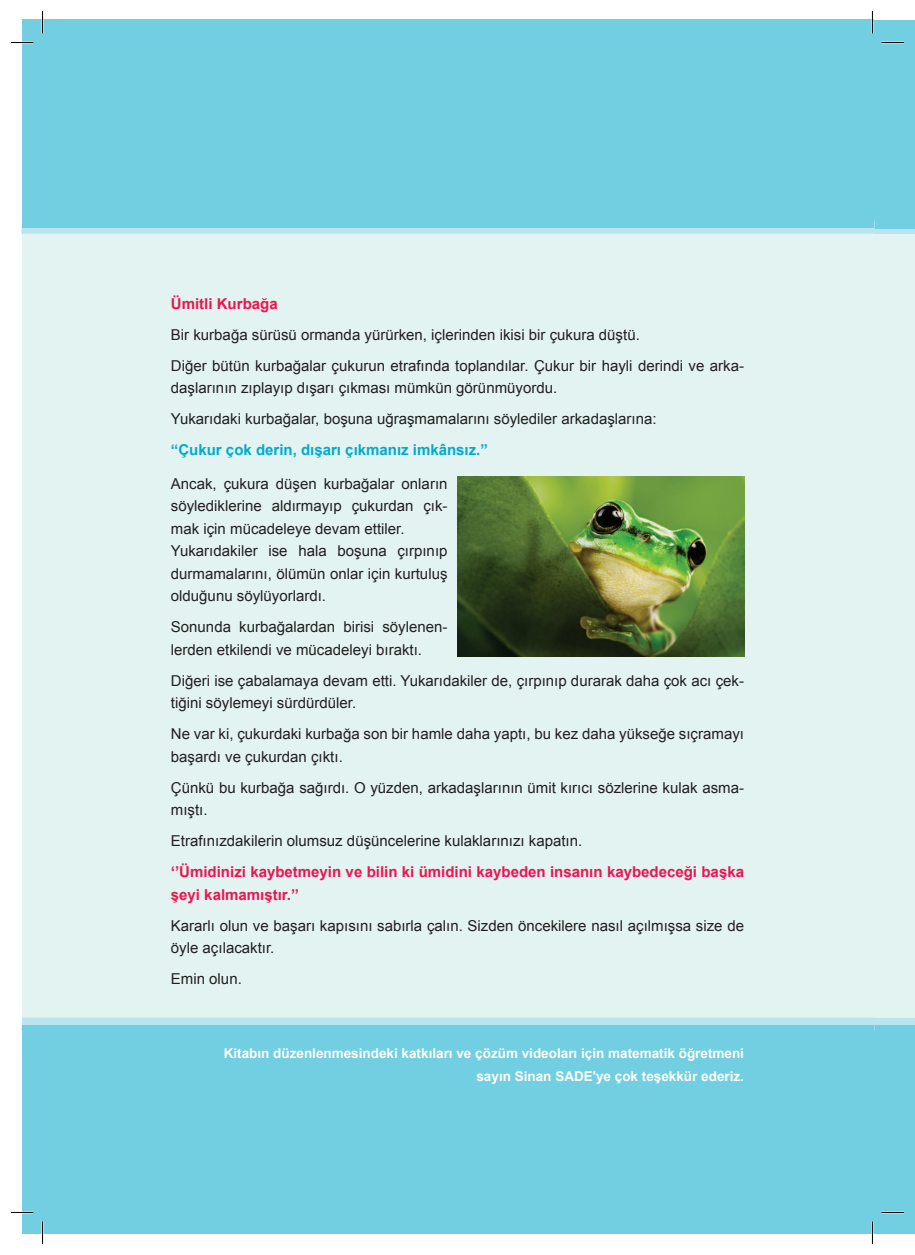
<style>
.page{position:relative;width:915px;height:1255px;background:#fff}
.page>*{position:absolute;margin:0;border:0;box-sizing:border-box;transform-origin:0 0}
.t1{font:15px/22.5px "Arial";color:#231f20}
.t2{font:700 15px/22.5px "Arial";color:#ed1450}
.t3{font:700 15px "Arial";color:#00abcd}
.t4{font:700 13.5px/22.5px "Arial";color:#fff;text-align:right}
</style>
<div class="page">
<div style="left:873px;top:21px;width:41px;height:1004px;background:#e2f3f2"></div>
<div style="left:873px;top:20px;width:41px;height:208px;background:#72cee1"></div>
<div style="left:873px;top:1025px;width:41px;height:208px;background:#72cee1"></div>
<div style="left:22px;top:21px;width:850px;height:1004px;background:#e2f3f2"></div>
<svg style="left:21px;top:221px;width:893px;height:13px;background:#b8e3ee"></svg>
<svg style="left:21px;top:1017px;width:893px;height:13px;background:#bae4ee"></svg>
<div style="left:22px;top:20px;width:850px;height:208px;background:#72cee1"></div>
<div style="left:22px;top:1025px;width:850px;height:208px;background:#72cee1"></div>
<img style="left:457px;top:476px;width:286px;height:180px">
<hr style="left:11px;top:1211px;width:23px;height:2px;background:#fff">
<hr style="left:881px;top:1211px;width:22px;height:2px;background:#fff">
<svg style="left:11px;top:42px;width:23px;height:1px"></svg>
<svg style="left:881px;top:42px;width:22px;height:1px"></svg>
<svg style="left:11px;top:1212px;width:23px;height:1px"></svg>
<svg style="left:881px;top:1212px;width:22px;height:1px"></svg>
<svg style="left:42px;top:11px;width:1px;height:23px"></svg>
<svg style="left:42px;top:1221px;width:1px;height:22px"></svg>
<svg style="left:871px;top:11px;width:1px;height:23px"></svg>
<svg style="left:871px;top:1221px;width:1px;height:22px"></svg>
<p class="t2" style="left:171px;top:293px;width:108px">Ümitli Kurbağa</p>
<p class="t1" style="left:171px;top:319px;width:574px;line-height:31px">Bir kurbağa sürüsü ormanda yürürken, içlerinden ikisi bir çukura düştü.<br>Diğer bütün kurbağalar çukurun etrafında toplandılar. Çukur bir hayli derindi ve arka-</p>
<p class="t1" style="left:171px;top:373px;width:487px;line-height:31px">daşlarının zıplayıp dışarı çıkması mümkün görünmüyordu.<br>Yukarıdaki kurbağalar, boşuna uğraşmamalarını söylediler arkadaşlarına:</p>
<p class="t3" style="left:171px;top:440px;width:318px">“Çukur çok derin, dışarı çıkmanız imkânsız.”</p>
<p class="t1" style="left:171px;top:472px;width:278px">Ancak, çukura düşen kurbağalar onların söylediklerine aldırmayıp çukurdan çık&shy;mak için mücadeleye devam ettiler.<br>Yukarıdakiler ise hala boşuna çırpınıp durmamalarını, ölümün onlar için kurtuluş olduğunu söylüyorlardı.</p>
<p class="t1" style="left:171px;top:616px;width:278px">Sonunda kurbağalardan birisi söylenen&shy;lerden etkilendi ve mücadeleyi bıraktı.</p>
<p class="t1" style="left:171px;top:669px;width:574px">Diğeri ise çabalamaya devam etti. Yukarıdakiler de, çırpınıp durarak daha çok acı çek&shy;tiğini söylemeyi sürdürdüler.</p>
<p class="t1" style="left:171px;top:722px;width:574px">Ne var ki, çukurdaki kurbağa son bir hamle daha yaptı, bu kez daha yükseğe sıçramayı başardı ve çukurdan çıktı.</p>
<p class="t1" style="left:171px;top:776px;width:574px">Çünkü bu kurbağa sağırdı. O yüzden, arkadaşlarının ümit kırıcı sözlerine kulak asma&shy;mıştı.</p>
<p class="t1" style="left:171px;top:829px;width:413px">Etrafınızdakilerin olumsuz düşüncelerine kulaklarınızı kapatın.</p>
<p class="t2" style="left:171px;top:861px;width:574px">‘’Ümidinizi kaybetmeyin ve bilin ki ümidini kaybeden insanın kaybedeceği başka şeyi kalmamıştır.’’</p>
<p class="t1" style="left:171px;top:914px;width:574px">Kararlı olun ve başarı kapısını sabırla çalın. Sizden öncekilere nasıl açılmışsa size de öyle açılacaktır.</p>
<p class="t1" style="left:171px;top:967px;width:72px">Emin olun.</p>
<p class="t4" style="left:223px;top:1042px;width:521px">Kitabın düzenlenmesindeki katkıları ve çözüm videoları için matematik öğretmeni sayın Sinan SADE'ye çok teşekkür ederiz.</p>
</div>
